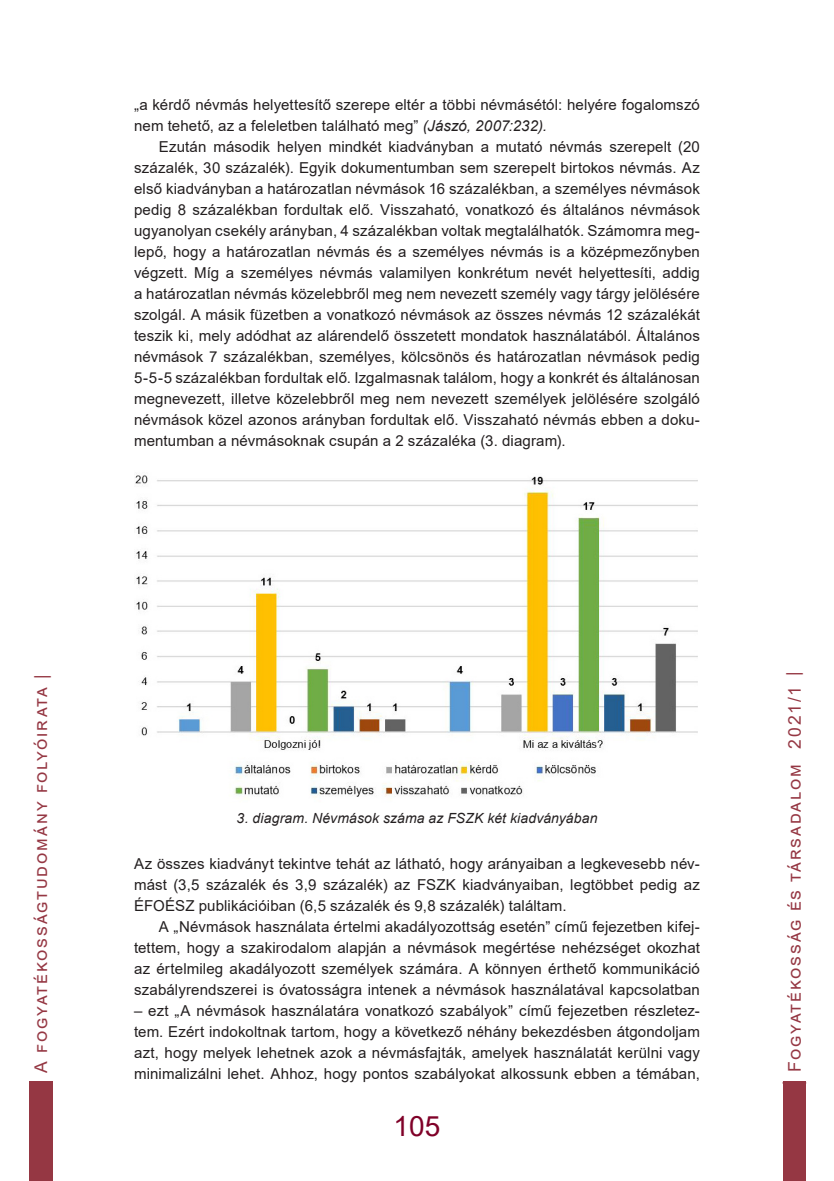
<style>
.page{position:relative;width:834px;height:1181px;background:#fff}
.page>*{position:absolute;margin:0;border:0;box-sizing:border-box;transform-origin:0 0}
.t1{font:28px "Arial";color:#7f0128}
.t2{font:17.5px "Arial";letter-spacing:.105em;color:#953743}
.Normál{font:15.05px/21px "Arial";letter-spacing:.01em;color:#231f20;text-align:justify}
.Normál_tompa{font:15.05px/21px "Arial";letter-spacing:.01em;color:#231f20;text-align:justify}
.Normál_tompa-2{font:italic 14px "Arial";letter-spacing:.01em;color:#231f20}
.s1{font-style:italic}
.s2{font-size:24.5px}
</style>
<div class="page">
<div style="left:783px;top:1081px;width:22px;height:100px;background:#953743"></div>
<div style="left:29px;top:1081px;width:24px;height:100px;background:#953743"></div>
<img style="left:135px;top:475px;width:562px;height:324px">
<p class="Normál" style="left:134px;top:94px;width:567px">„a kérdő névmás helyettesítő szerepe eltér a többi névmásétól: helyére fogalomszó nem tehető, az a feleletben található meg” <span class="s1">(Jászó, 2007:232).</span></p>
<p class="Normál" style="left:134px;top:136px;width:567px;text-indent:25px">Ezután második helyen mindkét kiadványban a mutató névmás szerepelt (20 százalék, 30 százalék). Egyik dokumentumban sem szerepelt birtokos névmás. Az első kiadványban a határozatlan névmások 16 százalékban, a személyes névmások pedig 8 százalékban fordultak elő. Visszaható, vonatkozó és általános névmások ugyanolyan csekély arányban, 4 százalékban voltak megtalálhatók. Számomra meg&shy;lepő, hogy a határozatlan névmás és a személyes névmás is a középmezőnyben végzett. Míg a személyes névmás valamilyen konkrétum nevét helyettesíti, addig a határozatlan névmás közelebbről meg nem nevezett személy vagy tárgy jelölésére szolgál. A másik füzetben a vonatkozó névmások az összes névmás 12 százalékát teszik ki, mely adódhat az alárendelő összetett mondatok használatából. Általános névmások 7 százalékban, személyes, kölcsönös és határozatlan névmások pedig 5-5-5 százalékban fordultak elő. Izgalmasnak találom, hogy a konkrét és általánosan megnevezett, illetve közelebbről meg nem nevezett személyek jelölésére szolgáló névmások közel azonos arányban fordultak elő. Visszaható névmás ebben a doku&shy;mentumban a névmásoknak csupán a 2 százaléka (3. diagram).</p>
<p class="t2" style="left:29px;top:1085px;width:413px;rotate:-90deg">| A fogyatékosságtudomány folyóirata |</p>
<p class="Normál_tompa-2" style="left:236px;top:809px;width:362px">3. diagram. Névmások száma az FSZK két kiadványában</p>
<p class="Normál_tompa" style="left:134px;top:853px;width:567px">Az összes kiadványt tekintve tehát az látható, hogy arányaiban a legkevesebb név&shy;mást (3,5 százalék és 3,9 százalék) az FSZK kiadványaiban, legtöbbet pedig az ÉFOÉSZ publikációiban (6,5 százalék és 9,8 százalék) találtam.</p>
<p class="Normál" style="left:134px;top:916px;width:567px;text-indent:25px">A „Névmások használata értelmi akadályozottság esetén” című fejezetben kifej&shy;tettem, hogy a szakirodalom alapján a névmások megértése nehézséget okozhat az értelmileg akadályozott személyek számára. A könnyen érthető kommunikáció szabályrendszerei is óvatosságra intenek a névmások használatával kapcsolatban</p>
<p class="Normál" style="left:134px;top:1000px;width:567px">– ezt „A névmások használatára vonatkozó szabályok” című fejezetben részletez&shy;tem. Ezért indokoltnak tartom, hogy a következő néhány bekezdésben átgondoljam azt, hogy melyek lehetnek azok a névmásfajták, amelyek használatát kerülni vagy minimalizálni lehet. Ahhoz, hogy pontos szabályokat alkossunk ebben a témában,</p>
<h1 class="t1" style="left:393px;top:1107px;width:48px">105</h1>
<p class="t2" style="left:782px;top:1086px;width:416px;rotate:-90deg"><span class="s2">|</span> Fogyatékosság és társadalom 2021/1 |</p>
</div>
